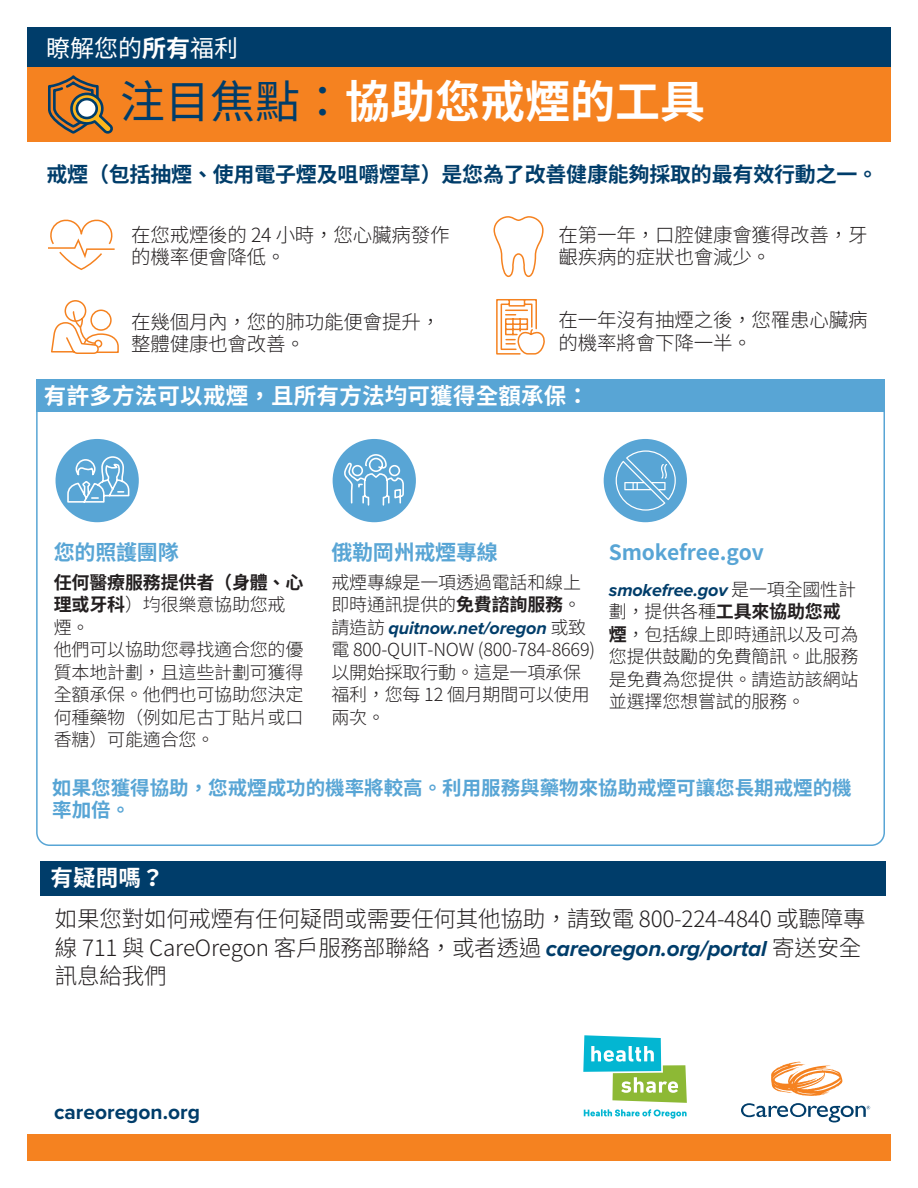
<style>
.page{position:relative;width:918px;height:1188px;background:#fff}
.page>*{position:absolute;margin:0;border:0;box-sizing:border-box;transform-origin:0 0}
.t1{font:700 45px "Noto Sans CJ Ktc";color:#fff}
.t2{font:24px "Noto Sans CJ Ktc";color:#fff}
.text{font:300 22.5px/28.5px "Noto Sans CJ Ktc";letter-spacing:-.01em;color:#231f20}
.subheads_in_color_ba{font:700 22.5px "Noto Sans CJ Ktc";letter-spacing:.01em;color:#fff}
.t3{font:700 21px "Noto Sans CJ Ktc";letter-spacing:-.01em;color:#003d6a}
.subheads_in_columns{font:700 21px "Noto Sans CJ Ktc";letter-spacing:-.01em;color:#58a5d5}
.t4{font:700 21px "Proxima Nova";color:#003d6a}
.text-2{font:700 21px "Noto Sans CJ Ktc";letter-spacing:-.01em;color:#58a5d5}
.text_with_icons{font:300 19.5px/22.5px "Noto Sans CJ Ktc";letter-spacing:-.01em;color:#231f20}
.t5{font:700 19.5px/22.5px "Noto Sans CJ Ktc";color:#58a5d5}
.text-3{font:300 18px/22.5px "Noto Sans CJ Ktc";letter-spacing:-.01em;color:#231f20}
.s1{font-weight:700}
.s2{font-weight:400;color:#003d6a}
.s3{font-family:"Proxima Nova";font-weight:700;font-style:italic;color:#003d6a}
</style>
<div class="page">
<div style="left:27px;top:1134px;width:864px;height:27px;background:#f58220"></div>
<div style="left:27px;top:27px;width:864px;height:41px;background:#003d6a"></div>
<div style="left:27px;top:68px;width:864px;height:74px;background:#f58220"></div>
<svg style="left:48px;top:75px;width:65px;height:59px"></svg>
<div style="left:77px;top:99px;width:20px;height:19px;background:#fff;border-radius:50%"></div>
<div style="left:76px;top:98px;width:22px;height:21px;border:3px solid #003d6a;border-radius:50%"></div>
<div style="left:40px;top:861px;width:846px;height:34px;background:#003d6a"></div>
<div style="left:56px;top:439px;width:83px;height:83px;background:#58a5d5;border-radius:50%"></div>
<svg style="left:67px;top:456px;width:63px;height:47px"></svg>
<div style="left:333px;top:439px;width:83px;height:83px;background:#58a5d5;border-radius:50%"></div>
<svg style="left:344px;top:454px;width:60px;height:52px"></svg>
<div style="left:604px;top:439px;width:83px;height:83px;background:#58a5d5;border-radius:50%"></div>
<svg style="left:616px;top:450px;width:60px;height:61px"></svg>
<svg style="left:51px;top:300px;width:68px;height:54px"></svg>
<svg style="left:496px;top:299px;width:49px;height:56px"></svg>
<svg style="left:493px;top:216px;width:51px;height:62px"></svg>
<svg style="left:48px;top:219px;width:67px;height:51px"></svg>
<div style="left:36px;top:379px;width:849px;height:33px;background:#58a5d5"></div>
<svg style="left:771px;top:1062px;width:71px;height:34px"></svg>
<svg style="left:741px;top:1103px;width:129px;height:19px"></svg>
<svg style="left:584px;top:1109px;width:103px;height:10px"></svg>
<svg style="left:583px;top:1035px;width:104px;height:68px"></svg>
<p class="t2" style="left:46px;top:34px;width:193px">瞭解您的<span class="s1">所有</span>福利</p>
<p class="t1" style="left:120px;top:77px;width:586px"><span class="s2">注目焦點：</span>協助您戒煙的工具</p>
<p class="t3" style="left:46px;top:162px;width:833px">戒煙（包括抽煙、使用電子煙及咀嚼煙草）是您為了改善健康能夠採取的最有效行動之一。</p>
<p class="text_with_icons" style="left:131px;top:224px;width:320px">在您戒煙後的 24 小時，您心臟病發作的機率便會降低。</p>
<p class="text_with_icons" style="left:131px;top:311px;width:311px">在幾個月內，您的肺功能便會提升，整體健康也會改善。</p>
<p class="text_with_icons" style="left:559px;top:224px;width:311px">在第一年，口腔健康會獲得改善，牙齦疾病的症狀也會減少。</p>
<p class="text_with_icons" style="left:559px;top:309px;width:311px">在一年沒有抽煙之後，您罹患心臟病的機率將會下降一半。</p>
<p class="subheads_in_color_ba" style="left:44px;top:383px;width:547px">有許多方法可以戒煙，且所有方法均可獲得全額承保：</p>
<p class="subheads_in_columns" style="left:54px;top:540px;width:126px">您的照護團隊</p>
<p class="text-3" style="left:54px;top:571px;width:251px"><span class="s1">任何醫療服務提供者（身體、心理或牙科</span>）均很樂意協助您戒煙。<br>他們可以協助您尋找適合您的優質本地計劃，且這些計劃可獲得全額承保。他們也可協助您決定何種藥物（例如尼古丁貼片或口香糖）可能適合您。</p>
<p class="subheads_in_columns" style="left:331px;top:540px;width:168px">俄勒岡州戒煙專線</p>
<p class="text-3" style="left:331px;top:571px;width:265px">戒煙專線是一項透過電話和線上即時通訊提供的<span class="s1">免費諮詢服務</span>。請造訪 <span class="s3">quitnow.net/oregon</span> 或致電 800-QUIT-NOW (800-784-8669)以開始採取行動。這是一項承保福利，您每 12 個月期間可以使用兩次。</p>
<p class="text-2" style="left:609px;top:540px;width:156px">Smokefree.gov</p>
<p class="text-3" style="left:609px;top:578px;width:251px"><span class="s3">smokefree.gov</span> 是一項全國性計劃，提供各種<span class="s1">工具來協助您戒煙</span>，包括線上即時通訊以及可為您提供鼓勵的免費簡訊。此服務是免費為您提供。請造訪該網站並選擇您想嘗試的服務。</p>
<p class="t5" style="left:52px;top:777px;width:801px">如果您獲得協助，您戒煙成功的機率將較高。利用服務與藥物來協助戒煙可讓您長期戒煙的機率加倍。</p>
<p class="subheads_in_color_ba" style="left:50px;top:865px;width:115px">有疑問嗎？</p>
<p class="text" style="left:55px;top:905px;width:812px">如果您對如何戒煙有任何疑問或需要任何其他協助，請致電 800-224-4840 或聽障專線 711 與 CareOregon 客戶服務部聯絡，或者透過 <span class="s3">careoregon.org/portal</span> 寄送安全訊息給我們</p>
<p class="t4" style="left:54px;top:1096px;width:147px">careoregon.org</p>
</div>
